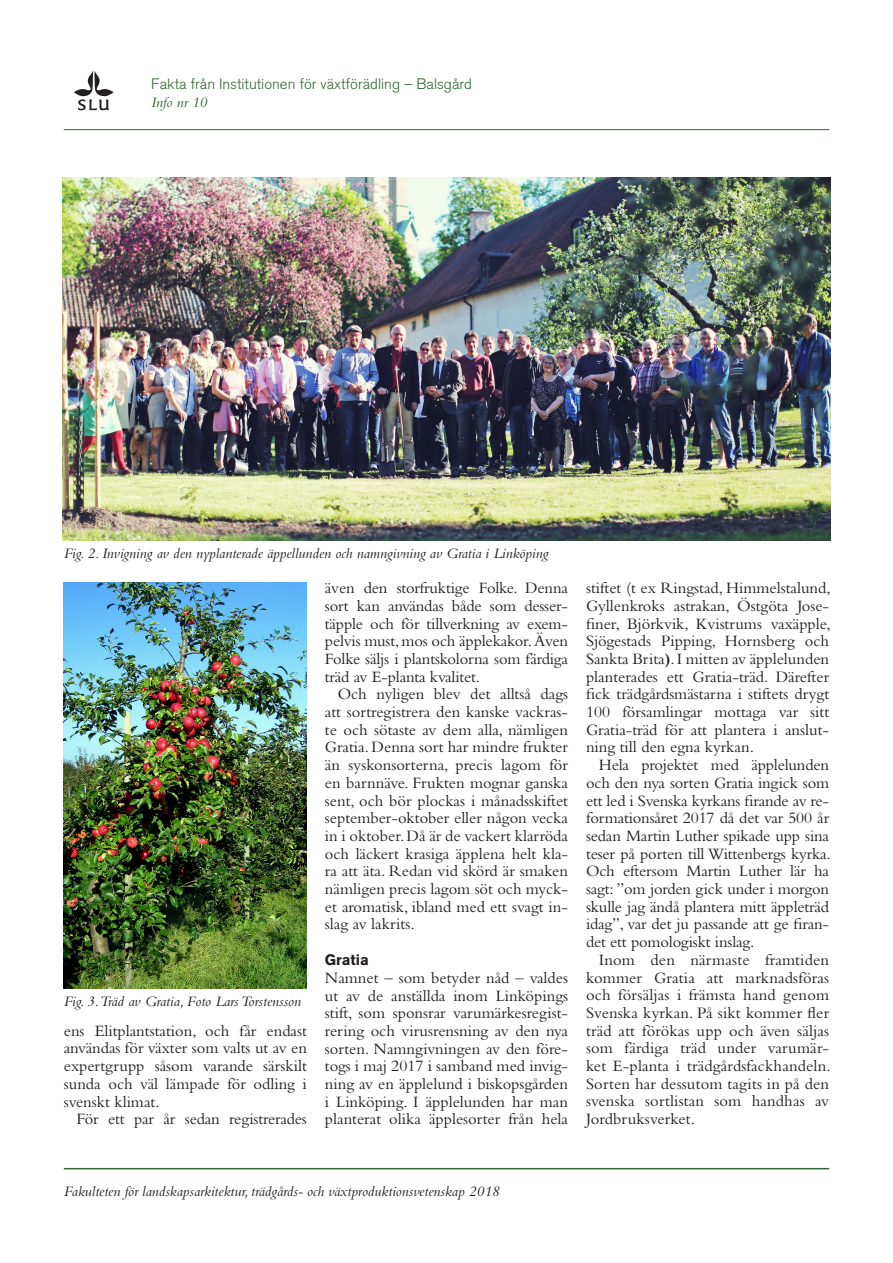
<style>
.page{position:relative;width:893px;height:1263px;background:#fff}
.page>*{position:absolute;margin:0;border:0;box-sizing:border-box;transform-origin:0 0}
.Brödtext{font:16.5px/17.7px "Bembo Std";letter-spacing:-.01em;color:#231f20;text-align:justify}
.Brödtext_utan_indrag{font:16.5px/17.7px "Bembo Std";color:#231f20;text-align:justify}
.Bildtext{font:italic 15px "Bembo Std";color:#231f20}
.Fot{font:italic 15px "Bembo Std";color:#231f20}
.t1{font:300 15px "Akzidenz Grotesk BQ";color:#316634}
.t2{font:italic 15px "Bembo Std";color:#316634}
.Underrubrik{font:700 15px "Akzidenz Grotesk BQ";color:#231f20}
.s1{font-weight:700}
</style>
<div class="page">
<svg style="left:74px;top:71px;width:40px;height:39px"></svg>
<hr style="left:64px;top:1168px;width:765px;height:1px;background:#316634">
<hr style="left:64px;top:129px;width:765px;height:1px;background:#316634">
<img style="left:64px;top:582px;width:243px;height:406px">
<img style="left:62px;top:177px;width:768px;height:363px">
<p class="t1" style="left:151px;top:76px;width:322px">Fakta från Institutionen för växtförädling – Balsgård</p>
<p class="t2" style="left:151px;top:94px;width:57px">Info nr 10</p>
<p class="Bildtext" style="left:64px;top:545px;width:486px">Fig. 2. Invigning av den nyplanterade äppellunden och namngivning av Gratia i Linköping</p>
<p class="Bildtext" style="left:64px;top:992px;width:239px">Fig. 3. Träd av Gratia, Foto Lars Torstensson</p>
<p class="Brödtext" style="left:64px;top:1021px;width:245px">ens Elitplantstation, och får endast användas för växter som valts ut av en expertgrupp såsom varande särskilt sunda och väl lämpade för odling i svenskt klimat.</p>
<p class="Brödtext" style="left:77px;top:1110px;width:232px">För ett par år sedan registrerades</p>
<p class="Brödtext" style="left:325px;top:579px;width:245px">även den storfruktige Folke. Denna sort kan användas både som desser&shy;täpple och för tillverkning av exem&shy;pelvis must, mos och äpplekakor. Även Folke säljs i plantskolorna som färdiga träd av E-planta kvalitet.</p>
<p class="Brödtext" style="left:325px;top:685px;width:245px;text-indent:13px">Och nyligen blev det alltså dags att sortregistrera den kanske vackras&shy;te och sötaste av dem alla, nämligen Gratia. Denna sort har mindre frukter än syskonsorterna, precis lagom för en barnnäve. Frukten mognar ganska sent, och bör plockas i månadsskiftet september-oktober eller någon vecka in i oktober. Då är de vackert klarröda och läckert krasiga äpplena helt kla&shy;ra att äta. Redan vid skörd är smaken nämligen precis lagom söt och myck&shy;et aromatisk, ibland med ett svagt in&shy;slag av lakrits.</p>
<p class="Underrubrik" style="left:325px;top:951px;width:46px">Gratia</p>
<p class="Brödtext_utan_indrag" style="left:325px;top:968px;width:245px">Namnet – som betyder nåd – valdes ut av de anställda inom Linköpings stift, som sponsrar varumärkesregist&shy;rering och virusrensning av den nya sorten. Namngivningen av den före&shy;togs i maj 2017 i samband med invig&shy;ning av en äpplelund i biskopsgården i Linköping. I äpplelunden har man planterat olika äpplesorter från hela</p>
<p class="Brödtext_utan_indrag" style="left:586px;top:579px;width:246px">stiftet (t ex Ringstad, Himmelstalund, Gyllenkroks astrakan, Östgöta Jose&shy;finer, Björkvik, Kvistrums vaxäpple, Sjögestads Pipping, Hornsberg och Sankta Brita<span class="s1">)</span>. I mitten av äpplelunden planterades ett Gratia-träd. Därefter fick trädgårdsmästarna i stiftets drygt 100 församlingar mottaga var sitt Gratia-träd för att plantera i anslut&shy;ning till den egna kyrkan.</p>
<p class="Brödtext" style="left:586px;top:756px;width:246px;text-indent:13px">Hela projektet med äpplelunden och den nya sorten Gratia ingick som ett led i Svenska kyrkans firande av re&shy;formationsåret 2017 då det var 500 år sedan Martin Luther spikade upp sina teser på porten till Wittenbergs kyrka.<br>Och eftersom Martin Luther lär ha sagt: ”om jorden gick under i morgon skulle jag ändå plantera mitt äppleträd idag”, var det ju passande att ge firan&shy;det ett pomologiskt inslag.</p>
<p class="Brödtext" style="left:586px;top:950px;width:246px;text-indent:13px">Inom den närmaste framtiden kommer Gratia att marknadsföras och försäljas i främsta hand genom Svenska kyrkan. På sikt kommer fler träd att förökas upp och även säljas som färdiga träd under varumär&shy;ket E-planta i trädgårdsfackhandeln.<br>Sorten har dessutom tagits in på den svenska sortlistan som handhas av Jordbruksverket.</p>
<p class="Fot" style="left:64px;top:1182px;width:437px">Fakulteten för landskapsarkitektur, trädgårds- och växtproduktionsvetenskap 2018</p>
</div>
